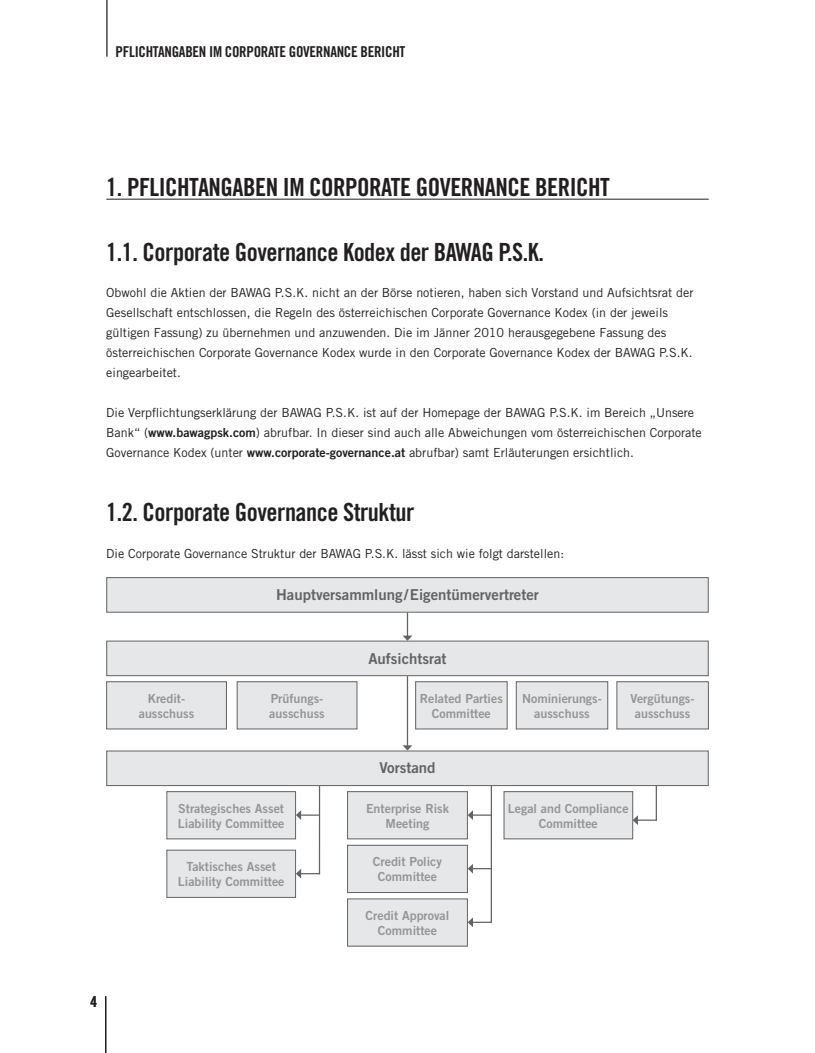
<style>
.page{position:relative;width:815px;height:1053px;background:#fff}
.page>*{position:absolute;margin:0;border:0;box-sizing:border-box;transform-origin:0 0}
.t1{font:25px "Trade Gothic LT Bold Cond Twenty";letter-spacing:-.02em;color:#231f20}
.t2{font:15px "Trade Gothic LT Bold Two";color:#636366}
.t3{font:15px "Trade Gothic LT Bold Cond Twenty";letter-spacing:-.02em;color:#231f20}
.t4{font:12.5px/20px "Trade Gothic LT";color:#231f20}
.t5{font:12.5px/15px "Trade Gothic LT Bold Two";color:#939598;text-align:center}
.s1{font-family:"Trade Gothic LT Bold Two"}
</style>
<div class="page">
<hr style="left:105px;top:996px;width:1px;height:56px;background:#231f20">
<hr style="left:106px;top:0;width:2px;height:57px;background:#231f20">
<hr style="left:106px;top:199px;width:603px;height:1px;background:#231f20">
<div style="left:348px;top:898px;width:119px;height:48px;background:#e6e7e9"></div>
<div style="left:107px;top:577px;width:601px;height:35px;background:#e6e7e9"></div>
<div style="left:106px;top:577px;width:603px;height:35px;border:1px solid #636366"></div>
<div style="left:107px;top:641px;width:601px;height:34px;background:#e6e7e9"></div>
<div style="left:106px;top:640px;width:603px;height:36px;border:1px solid #636366"></div>
<div style="left:107px;top:751px;width:601px;height:34px;background:#e6e7e9"></div>
<div style="left:106px;top:750px;width:603px;height:36px;border:1px solid #636366"></div>
<div style="left:167px;top:791px;width:129px;height:47px;background:#e6e7e9"></div>
<div style="left:167px;top:791px;width:129px;height:48px;border:1px solid #636366"></div>
<div style="left:348px;top:791px;width:119px;height:47px;background:#e6e7e9"></div>
<div style="left:347px;top:791px;width:121px;height:48px;border:1px solid #636366"></div>
<div style="left:504px;top:791px;width:129px;height:47px;background:#e6e7e9"></div>
<div style="left:504px;top:791px;width:129px;height:48px;border:1px solid #636366"></div>
<div style="left:167px;top:850px;width:129px;height:47px;background:#e6e7e9"></div>
<div style="left:167px;top:849px;width:129px;height:48px;border:1px solid #636366"></div>
<div style="left:348px;top:845px;width:119px;height:47px;background:#e6e7e9"></div>
<div style="left:347px;top:844px;width:121px;height:48px;border:1px solid #636366"></div>
<div style="left:107px;top:681px;width:119px;height:48px;background:#e6e7e9"></div>
<div style="left:106px;top:681px;width:121px;height:48px;border:1px solid #636366"></div>
<div style="left:237px;top:681px;width:120px;height:48px;background:#e6e7e9"></div>
<div style="left:237px;top:681px;width:120px;height:48px;border:1px solid #636366"></div>
<div style="left:416px;top:681px;width:91px;height:48px;background:#e6e7e9"></div>
<div style="left:415px;top:681px;width:92px;height:48px;border:1px solid #636366"></div>
<div style="left:516px;top:681px;width:92px;height:48px;background:#e6e7e9"></div>
<div style="left:516px;top:681px;width:92px;height:48px;border:1px solid #636366"></div>
<div style="left:617px;top:681px;width:91px;height:48px;background:#e6e7e9"></div>
<div style="left:617px;top:681px;width:92px;height:48px;border:1px solid #636366"></div>
<svg style="left:403px;top:612px;width:9px;height:28px"></svg>
<hr style="left:407px;top:676px;width:1px;height:69px;background:#636366">
<svg style="left:403px;top:745px;width:9px;height:5px"></svg>
<hr style="left:319px;top:786px;width:1px;height:88px;background:#636366">
<hr style="left:491px;top:786px;width:1px;height:136px;background:#636366">
<hr style="left:656px;top:786px;width:1px;height:34px;background:#636366">
<svg style="left:296px;top:810px;width:23px;height:10px"></svg>
<svg style="left:468px;top:810px;width:23px;height:10px"></svg>
<svg style="left:633px;top:815px;width:24px;height:10px"></svg>
<svg style="left:296px;top:868px;width:24px;height:10px"></svg>
<svg style="left:468px;top:863px;width:23px;height:10px"></svg>
<svg style="left:468px;top:917px;width:24px;height:10px"></svg>
<p class="t3" style="left:116px;top:42px;width:291px">PFLICHTANGABEN IM CORPORATE GOVERNANCE BERICHT</p>
<h1 class="t1" style="left:106px;top:172px;width:505px">1. PFLICHTANGABEN IM CORPORATE GOVERNANCE BERICHT</h1>
<h1 class="t1" style="left:106px;top:237px;width:353px">1.1. CORPORATE GOVERNANCE KODEX DER BAWAG</h1>
<h1 class="t1" style="left:498px;top:237px;width:47px">P.S.K.</h1>
<p class="t4" style="left:106px;top:283px;width:589px">Obwohl die Aktien der BAWAG P.S.K. nicht an der Börse notieren, haben sich Vorstand und Aufsichtsrat der Gesellschaft entschlossen, die Regeln des österreichischen Corporate Governance Kodex (in der jeweils gültigen Fassung) zu übernehmen und anzuwenden. Die im Jänner 2010 herausgegebene Fassung des österreichischen Corporate Governance Kodex wurde in den Corporate Governance Kodex der BAWAG P.S.K. eingearbeitet.</p>
<p class="t4" style="left:106px;top:403px;width:597px">Die Verpflichtungserklärung der BAWAG P.S.K. ist auf der Homepage der BAWAG P.S.K. im Bereich „Unsere<br>Bank“ (<span class="s1">www.bawagpsk.com</span>) abrufbar. In dieser sind auch alle Abweichungen vom österreichischen Corporate<br>Governance Kodex (unter <span class="s1">www.corporate-governance.at</span> abrufbar) samt Erläuterungen ersichtlich.</p>
<h1 class="t1" style="left:106px;top:497px;width:310px">1.2. CORPORATE GOVERNANCE STRUKTUR</h1>
<p class="t4" style="left:106px;top:543px;width:459px">Die Corporate Governance Struktur der BAWAG P.S.K. lässt sich wie folgt darstellen:</p>
<p class="t2" style="left:276px;top:585px;width:264px">Hauptversammlung/Eigentümervertreter</p>
<p class="t2" style="left:368px;top:649px;width:80px">Aufsichtsrat</p>
<p class="t5" style="left:139px;top:690px;width:57px">Kredit&shy;ausschuss</p>
<p class="t5" style="left:269px;top:690px;width:57px;text-align:left">Prüfungs&shy;ausschuss</p>
<p class="t5" style="left:420px;top:690px;width:84px">Related Parties<br>Committee</p>
<p class="t5" style="left:522px;top:690px;width:81px">Nominierungs&shy;ausschuss</p>
<p class="t5" style="left:631px;top:690px;width:66px">Vergütungs&shy;ausschuss</p>
<p class="t2" style="left:379px;top:758px;width:58px">Vorstand</p>
<p class="t5" style="left:178px;top:800px;width:108px;text-align:left">Strategisches Asset<br>Liability Committee</p>
<p class="t5" style="left:366px;top:800px;width:84px">Enterprise Risk<br>Meeting</p>
<p class="t5" style="left:508px;top:800px;width:122px">Legal and Compliance<br>Committee</p>
<p class="t5" style="left:178px;top:859px;width:108px">Taktisches Asset<br>Liability Committee</p>
<p class="t5" style="left:373px;top:854px;width:71px">Credit Policy<br>Committee</p>
<p class="t5" style="left:366px;top:907px;width:85px">Credit Approval<br>Committee</p>
<p class="t3" style="left:90px;top:992px;width:8px">4</p>
</div>
